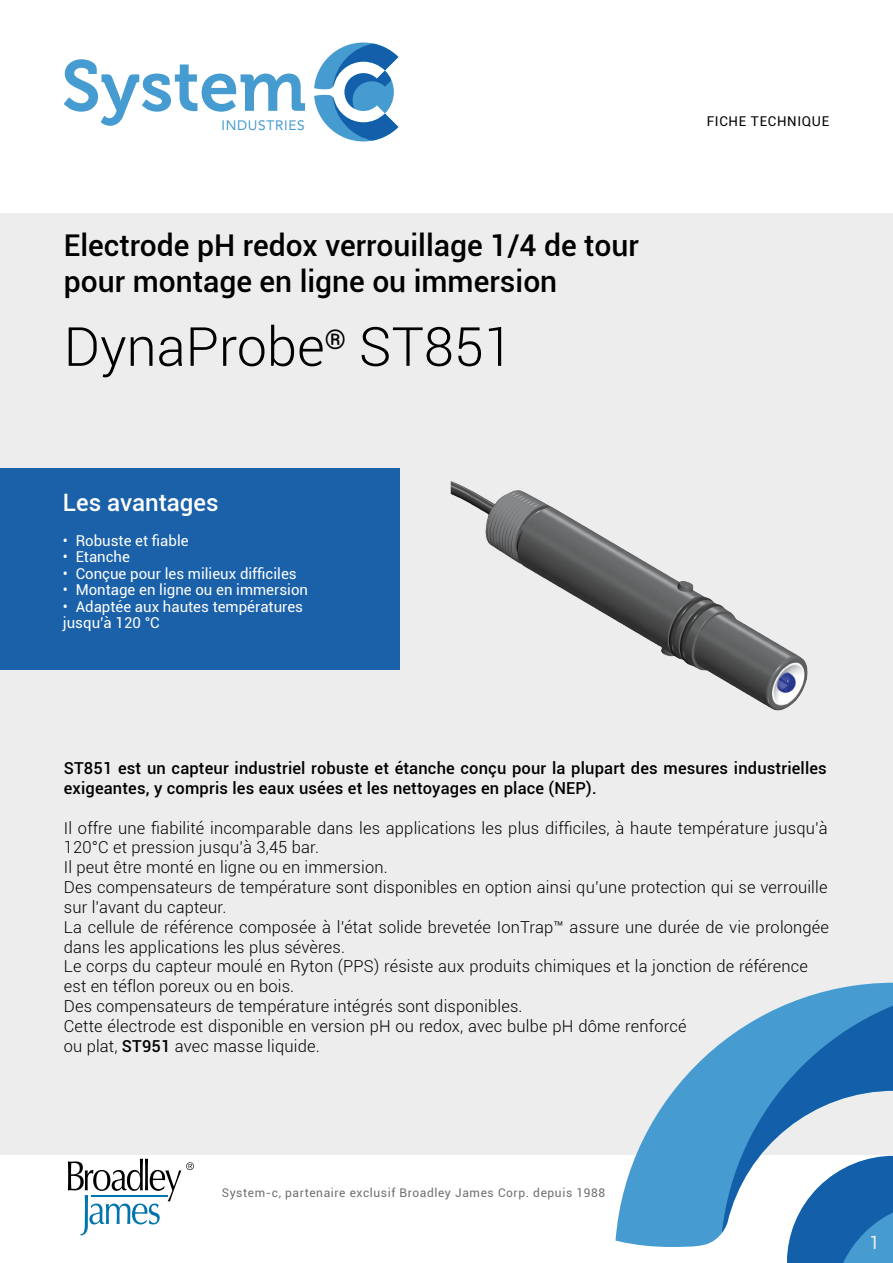
<style>
.page{position:relative;width:893px;height:1263px;background:#fff}
.page>*{position:absolute;margin:0;border:0;box-sizing:border-box;transform-origin:0 0}
._1-TitreProduit{font:300 54px "Roboto";color:#000}
._1-SsTitreProduit{font:500 30px "Roboto";color:#000}
._1-Les_avantages{font:500 24px "Roboto";color:#fff}
.t1{font:18px "Roboto";color:#ededed}
._1-text-description{font:300 16.5px/19.8px "Roboto";letter-spacing:.01em;color:#000}
._1-text-description-2{font:500 16.5px/19.8px "Roboto";letter-spacing:.01em;color:#000}
.t2{font:15px/16.5px "Roboto";color:#fff}
.t3{font:13.65px "Avenir";letter-spacing:.05em;color:#469cd0}
.t4{font:13.5px "Roboto";letter-spacing:.05em;color:#000}
.t5{font:12px "Roboto";letter-spacing:.05em;color:#706f6f}
.s1{font-weight:500}
</style>
<div class="page">
<div style="left:0;top:213px;width:893px;height:941px;background:#ededed"></div>
<svg style="left:615px;top:983px;width:278px;height:264px"></svg>
<svg style="left:722px;top:989px;width:171px;height:274px"></svg>
<svg style="left:64px;top:59px;width:241px;height:67px"></svg>
<svg style="left:314px;top:43px;width:84px;height:98px"></svg>
<svg style="left:68px;top:1159px;width:126px;height:76px"></svg>
<div style="left:0;top:468px;width:400px;height:202px;background:#1a61aa"></div>
<img style="left:451px;top:481px;width:357px;height:230px">
<p class="t3" style="left:221px;top:115px;width:85px">INDUSTRIES</p>
<p class="t4" style="left:707px;top:111px;width:124px">FICHE TECHNIQUE</p>
<p class="_1-SsTitreProduit" style="left:64px;top:225px;width:577px">Electrode pH redox verrouillage 1/4 de tour</p>
<p class="_1-SsTitreProduit" style="left:64px;top:261px;width:495px">pour montage en ligne ou immersion</p>
<p class="_1-TitreProduit" style="left:64px;top:309px;width:451px">DynaProbe<sup>®</sup> ST851</p>
<p class="_1-Les_avantages" style="left:63px;top:486px;width:157px">Les avantages</p>
<p class="t2" style="left:63px;top:531px;width:127px">• Robuste et fiable</p>
<p class="t2" style="left:63px;top:548px;width:69px">• Etanche</p>
<p class="t2" style="left:63px;top:564px;width:235px">• Conçue pour les milieux difficiles</p>
<p class="t2" style="left:63px;top:581px;width:247px">• Montage en ligne ou en immersion</p>
<p class="t2" style="left:63px;top:597px;width:242px">• Adaptée aux hautes températures jusqu’à 120 °C</p>
<p class="_1-text-description-2" style="left:64px;top:758px;width:765px">ST851 est un capteur industriel robuste et étanche conçu pour la plupart des mesures industrielles exigeantes, y compris les eaux usées et les nettoyages en place (NEP).</p>
<p class="_1-text-description" style="left:64px;top:817px;width:765px">Il offre une fiabilité incomparable dans les applications les plus difficiles, à haute température jusqu’à<br>120°C et pression jusqu’à 3,45 bar.</p>
<p class="_1-text-description" style="left:64px;top:857px;width:325px">Il peut être monté en ligne ou en immersion.</p>
<p class="_1-text-description" style="left:64px;top:877px;width:765px">Des compensateurs de température sont disponibles en option ainsi qu’une protection qui se verrouille sur l’avant du capteur.</p>
<p class="_1-text-description" style="left:64px;top:916px;width:767px">La cellule de référence composée à l’état solide brevetée IonTrap™ assure une durée de vie prolongée dans les applications les plus sévères.</p>
<p class="_1-text-description" style="left:64px;top:956px;width:746px">Le corps du capteur moulé en Ryton (PPS) résiste aux produits chimiques et la jonction de référence est en téflon poreux ou en bois.</p>
<p class="_1-text-description" style="left:64px;top:995px;width:460px">Des compensateurs de température intégrés sont disponibles.</p>
<p class="_1-text-description" style="left:64px;top:1015px;width:624px">Cette électrode est disponible en version pH ou redox, avec bulbe pH dôme renforcé ou plat, <span class="s1">ST951</span> avec masse liquide.</p>
<p class="t5" style="left:222px;top:1184px;width:385px">System-c, partenaire exclusif Broadley James Corp. depuis 1988</p>
<p class="t1" style="left:870px;top:1230px;width:12px">1</p>
</div>
